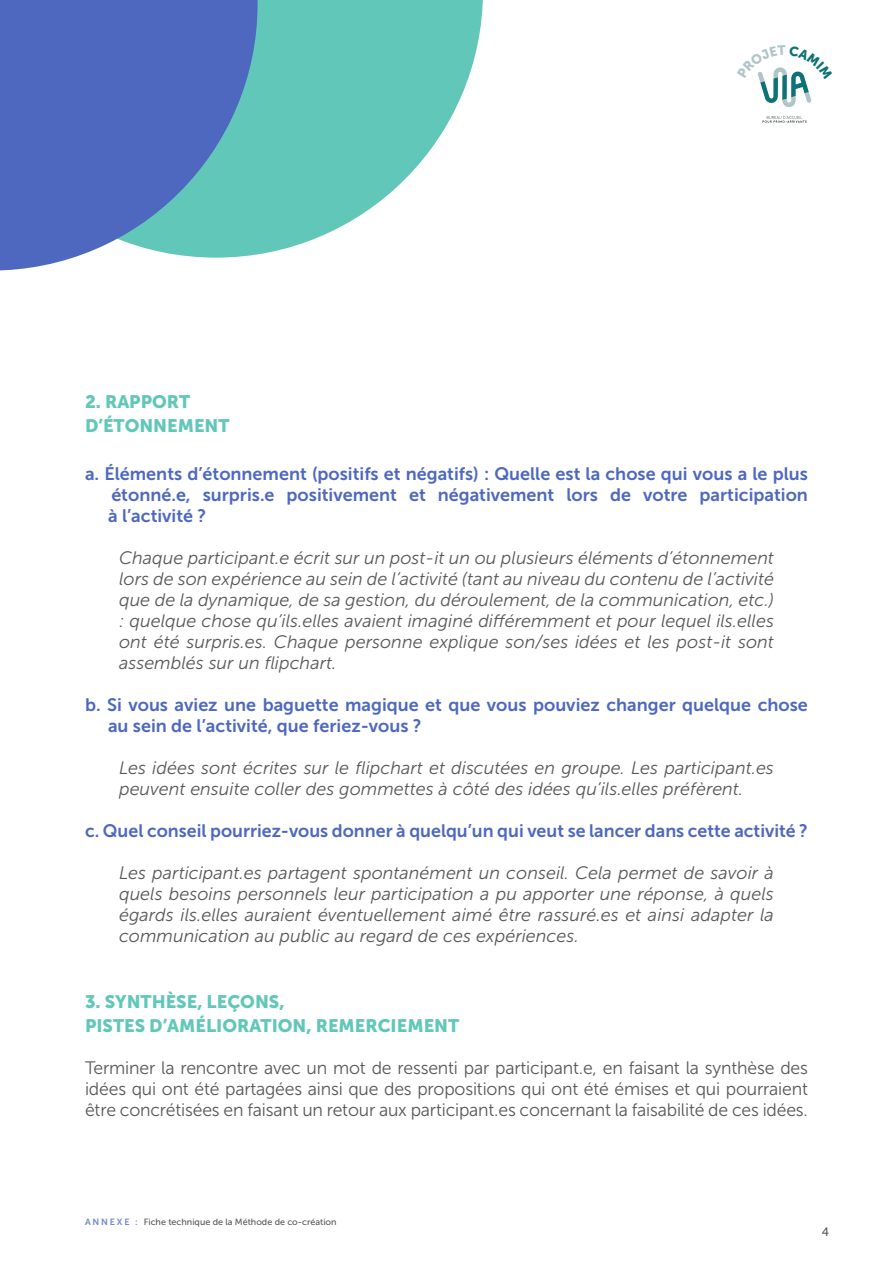
<style>
.page{position:relative;width:893px;height:1263px;background:#fff}
.page>*{position:absolute;margin:0;border:0;box-sizing:border-box;transform-origin:0 0}
.t1{font:italic 18px/21px "Museo Sans 300";color:#57585a;text-align:justify}
.t2{font:18px/21px "Museo Sans 700";color:#4e68bf;text-align:justify}
.t3{font:18px/21px "Museo Sans 300";letter-spacing:-.01em;color:#57585a;text-align:justify}
.t4{font:18px "Museo Sans 900";color:#61c7b9}
.t5{font:12px "Museo Sans 500";color:#57585a}
.t6{font:9px "Museo Sans 500";color:#57585a}
.s1{color:#fff}
.s2{font-family:"Museo Sans 700";color:#7186cc}
</style>
<div class="page">
<svg style="left:762px;top:116px;width:45px;height:7px"></svg>
<svg style="left:258px;top:0;width:225px;height:255px;fill:#61c7b9"></svg>
<svg style="left:0;top:0;width:258px;height:271px;background:#5b80c1"></svg>
<svg style="left:758px;top:67px;width:54px;height:40px"></svg>
<p class="t4" style="left:85px;top:391px;width:107px">2. RAPPORT</p>
<p class="t4" style="left:85px;top:415px;width:146px">D’ÉTONNEMENT</p>
<p class="t2" style="left:85px;top:463px;width:724px">a. Éléments d’étonnement (positifs et négatifs) : Quelle est la chose qui vous a le plus <span class="s1">a.</span> étonné.e, surpris.e positivement et négativement lors de votre participation <span class="s1">a.</span> à l’activité ?</p>
<p class="t1" style="left:119px;top:547px;width:656px">Chaque participant.e écrit sur un post-it un ou plusieurs éléments d’étonnement lors de son expérience au sein de l’activité (tant au niveau du contenu de l’activité que de la dynamique, de sa gestion, du déroulement, de la communication, etc.) : quelque chose qu’ils.elles avaient imaginé différemment et pour lequel ils.elles ont été surpris.es. Chaque personne explique son/ses idées et les post-it sont assemblés sur un flipchart.</p>
<p class="t2" style="left:85px;top:694px;width:724px">b. Si vous aviez une baguette magique et que vous pouviez changer quelque chose <span class="s1">a.</span> au sein de l’activité, que feriez-vous ?</p>
<p class="t1" style="left:119px;top:757px;width:656px">Les idées sont écrites sur le flipchart et discutées en groupe. Les participant.es peuvent ensuite coller des gommettes à côté des idées qu’ils.elles préfèrent.</p>
<p class="t2" style="left:85px;top:820px;width:724px">c. Quel conseil pourriez-vous donner à quelqu’un qui veut se lancer dans cette activité ?</p>
<p class="t1" style="left:119px;top:862px;width:656px">Les participant.es partagent spontanément un conseil. Cela permet de savoir à quels besoins personnels leur participation a pu apporter une réponse, à quels égards ils.elles auraient éventuellement aimé être rassuré.es et ainsi adapter la communication au public au regard de ces expériences.</p>
<p class="t4" style="left:85px;top:991px;width:201px">3. SYNTHÈSE, LEÇONS,</p>
<p class="t4" style="left:85px;top:1015px;width:376px">PISTES D’AMÉLIORATION, REMERCIEMENT</p>
<p class="t3" style="left:85px;top:1057px;width:724px">Terminer la rencontre avec un mot de ressenti par participant.e, en faisant la synthèse des idées qui ont été partagées ainsi que des propositions qui ont été émises et qui pourraient être concrétisées en faisant un retour aux participant.es concernant la faisabilité de ces idées.</p>
<p class="t6" style="left:85px;top:1217px;width:253px"><span class="s2">A N N E X E :</span> Fiche technique de la Méthode de co-création</p>
<p class="t5" style="left:822px;top:1225px;width:9px">4</p>
</div>
